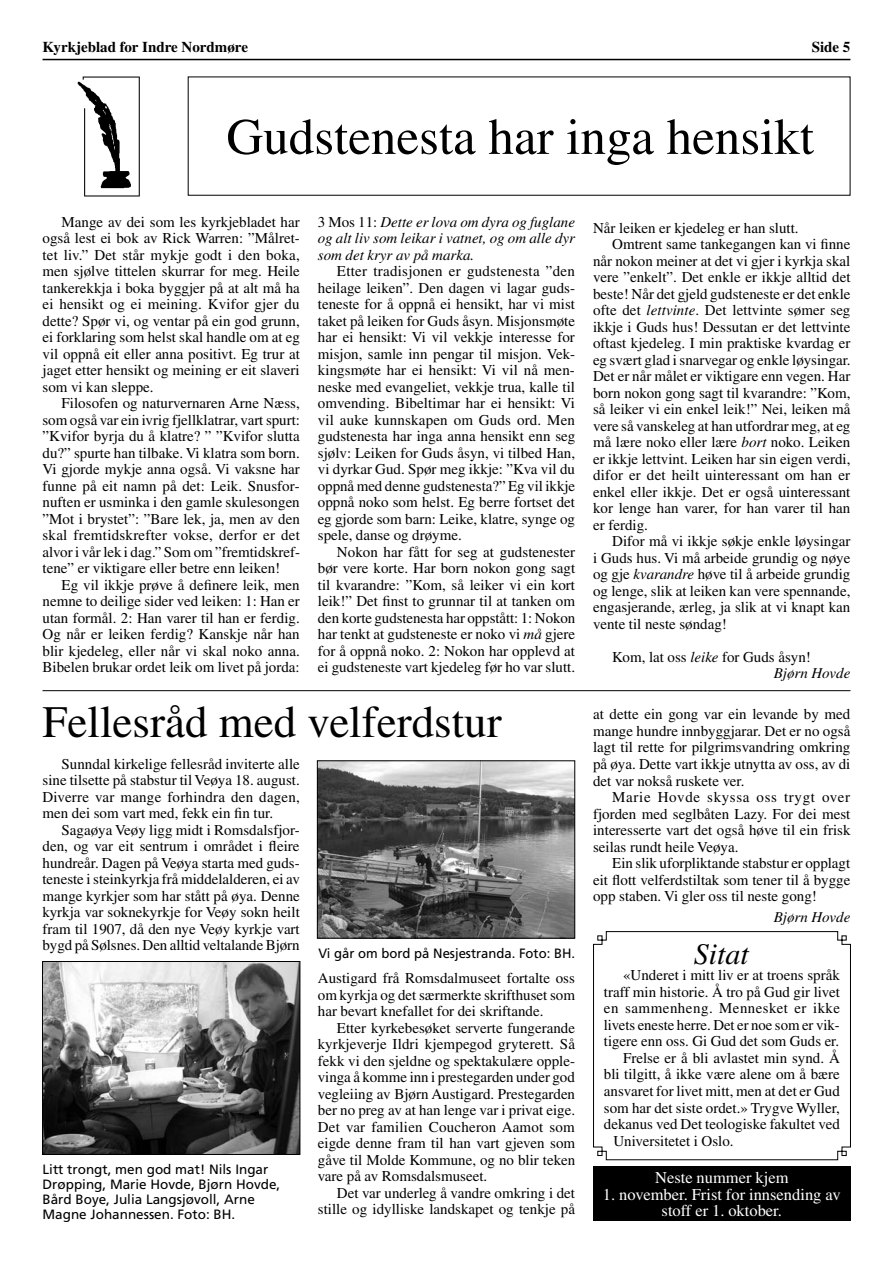
<style>
.page{position:relative;width:893px;height:1263px;background:#fff}
.page>*{position:absolute;margin:0;border:0;box-sizing:border-box;transform-origin:0 0}
.t1{font:51px "Times";color:#000}
.t2{font:45px "Times";color:#000}
.t3{font:italic 30px "Times";color:#000}
.t4{font:16.5px/16.5px "Times";color:#fff;text-align:center}
.t5{font:15px/16.5px "Times";color:#000;text-align:justify}
.t6{font:italic 15px/16.5px "Times";color:#000;text-align:justify}
.t7{font:700 15px "Times";color:#000}
.t8{font:15px "Times";letter-spacing:.03em;color:#000}
.t9{font:13.5px/15px "Frutiger";color:#000}
.s1{font-style:normal}
.s2{font-style:italic}
</style>
<div class="page">
<hr style="left:43px;top:59px;width:807px;height:1px;background:#000">
<div style="left:593px;top:1166px;width:257px;height:54px;background:#000"></div>
<img style="left:319px;top:762px;width:254px;height:174px">
<div style="left:317px;top:760px;width:258px;height:178px;border:1px solid #000"></div>
<img style="left:77px;top:76px;width:63px;height:121px">
<hr style="left:43px;top:690px;width:807px;height:1px;background:#000">
<svg style="left:593px;top:931px;width:258px;height:229px"></svg>
<img style="left:44px;top:963px;width:254px;height:190px">
<div style="left:42px;top:961px;width:258px;height:194px;border:1px solid #000"></div>
<p class="t7" style="left:43px;top:38px;width:207px">Kyrkjeblad for Indre Nordmøre</p>
<p class="t7" style="left:812px;top:38px;width:40px">Side 5</p>
<h1 class="t1" style="left:226px;top:108px;width:589px">Gudstenesta har inga hensikt</h1>
<p class="t5" style="left:43px;top:214px;width:259px;text-indent:19px">Mange av dei som les kyrkjebladet har også lest ei bok av Rick Warren: ”Målret&shy;tet liv.” Det står mykje godt i den boka, men sjølve tittelen skurrar for meg. Heile tankerekkja i boka byggjer på at alt må ha ei hensikt og ei meining. Kvifor gjer du dette? Spør vi, og ventar på ein god grunn, ei forklaring som helst skal handle om at eg vil oppnå eit eller anna positivt. Eg trur at jaget etter hensikt og meining er eit slaveri som vi kan sleppe.</p>
<p class="t5" style="left:43px;top:395px;width:259px;text-indent:19px">Filosofen og naturvernaren Arne Næss, som også var ein ivrig fjellklatrar, vart spurt: ”Kvifor byrja du å klatre? ” ”Kvifor slutta du?” spurte han tilbake. Vi klatra som born.<br>Vi gjorde mykje anna også. Vi vaksne har funne på eit namn på det: Leik. Snusfor&shy;nuften er usminka i den gamle skulesongen ”Mot i brystet”: ”Bare lek, ja, men av den skal fremtidskrefter vokse, derfor er det alvor i vår lek i dag.” Som om ”fremtidskref&shy;tene” er viktigare eller betre enn leiken!</p>
<p class="t5" style="left:43px;top:577px;width:259px;text-indent:19px">Eg vil ikkje prøve å definere leik, men nemne to deilige sider ved leiken: 1: Han er utan formål. 2: Han varer til han er ferdig.<br>Og når er leiken ferdig? Kanskje når han blir kjedeleg, eller når vi skal noko anna.<br>Bibelen brukar ordet leik om livet på jorda:</p>
<p class="t6" style="left:318px;top:214px;width:259px"><span class="s1">3 Mos 11:</span> Dette er lova om dyra og fuglane og alt liv som leikar i vatnet, og om alle dyr som det kryr av på marka.</p>
<p class="t5" style="left:318px;top:263px;width:259px;text-indent:19px">Etter tradisjonen er gudstenesta ”den heilage leiken”. Den dagen vi lagar guds&shy;teneste for å oppnå ei hensikt, har vi mist taket på leiken for Guds åsyn. Misjonsmøte har ei hensikt: Vi vil vekkje interesse for misjon, samle inn pengar til misjon. Vek&shy;kingsmøte har ei hensikt: Vi vil nå men&shy;neske med evangeliet, vekkje trua, kalle til omvending. Bibeltimar har ei hensikt: Vi vil auke kunnskapen om Guds ord. Men gudstenesta har inga anna hensikt enn seg sjølv: Leiken for Guds åsyn, vi tilbed Han, vi dyrkar Gud. Spør meg ikkje: ”Kva vil du oppnå med denne gudstenesta?” Eg vil ikkje oppnå noko som helst. Eg berre fortset det eg gjorde som barn: Leike, klatre, synge og spele, danse og drøyme.</p>
<p class="t5" style="left:318px;top:544px;width:259px;text-indent:19px">Nokon har fått for seg at gudstenester bør vere korte. Har born nokon gong sagt til kvarandre: ”Kom, så leiker vi ein kort leik!” Det finst to grunnar til at tanken om den korte gudstenesta har oppstått: 1: Nokon har tenkt at gudsteneste er noko vi <span class="s2">må</span> gjere for å oppnå noko. 2: Nokon har opplevd at ei gudsteneste vart kjedeleg før ho var slutt.</p>
<h2 class="t2" style="left:43px;top:697px;width:461px">Fellesråd med velferdstur</h2>
<p class="t5" style="left:43px;top:755px;width:259px;text-indent:19px">Sunndal kirkelige fellesråd inviterte alle sine tilsette på stabstur til Veøya 18. august.<br>Diverre var mange forhindra den dagen, men dei som vart med, fekk ein fin tur.</p>
<p class="t5" style="left:43px;top:821px;width:259px;text-indent:19px">Sagaøya Veøy ligg midt i Romsdalsfjor&shy;den, og var eit sentrum i området i fleire hundreår. Dagen på Veøya starta med guds&shy;teneste i steinkyrkja frå middelalderen, ei av mange kyrkjer som har stått på øya. Denne kyrkja var soknekyrkje for Veøy sokn heilt fram til 1907, då den nye Veøy kyrkje vart bygd på Sølsnes. Den alltid veltalande Bjørn</p>
<p class="t5" style="left:318px;top:970px;width:259px">Austigard frå Romsdalmuseet fortalte oss om kyrkja og det særmerkte skrifthuset som har bevart knefallet for dei skriftande.</p>
<p class="t5" style="left:318px;top:1019px;width:259px;text-indent:19px">Etter kyrkebesøket serverte fungerande kyrkjeverje Ildri kjempegod gryterett. Så fekk vi den sjeldne og spektakulære opple&shy;vinga å komme inn i prestegarden under god vegleiing av Bjørn Austigard. Prestegarden ber no preg av at han lenge var i privat eige.<br>Det var familien Coucheron Aamot som eigde denne fram til han vart gjeven som gåve til Molde Kommune, og no blir teken vare på av Romsdalsmuseet.</p>
<p class="t5" style="left:318px;top:1184px;width:259px;text-align:right">Det var underleg å vandre omkring i det stille og idylliske landskapet og tenkje på</p>
<p class="t9" style="left:318px;top:945px;width:258px">Vi går om bord på Nesjestranda. Foto: BH.</p>
<p class="t9" style="left:43px;top:1161px;width:239px">Litt trongt, men god mat! Nils Ingar Drøpping, Marie Hovde, Bjørn Hovde, Bård Boye, Julia Langsjøvoll, Arne Magne Johannessen. Foto: BH.</p>
<p class="t5" style="left:593px;top:219px;width:207px">Når leiken er kjedeleg er han slutt.</p>
<p class="t5" style="left:612px;top:236px;width:240px">Omtrent same tankegangen kan vi finne</p>
<p class="t5" style="left:593px;top:252px;width:259px">når nokon meiner at det vi gjer i kyrkja skal</p>
<p class="t5" style="left:593px;top:269px;width:259px">vere ”enkelt”. Det enkle er ikkje alltid det</p>
<p class="t5" style="left:593px;top:285px;width:259px">beste! Når det gjeld gudsteneste er det enkle</p>
<p class="t5" style="left:593px;top:302px;width:259px">ofte det <span class="s2">lettvinte</span>. Det lettvinte sømer seg</p>
<p class="t5" style="left:593px;top:318px;width:259px">ikkje i Guds hus! Dessutan er det lettvinte</p>
<p class="t5" style="left:593px;top:335px;width:259px">oftast kjedeleg. I min praktiske kvardag er</p>
<p class="t5" style="left:593px;top:351px;width:259px">eg svært glad i snarvegar og enkle løysingar.</p>
<p class="t5" style="left:593px;top:368px;width:259px">Det er når målet er viktigare enn vegen. Har</p>
<p class="t5" style="left:593px;top:384px;width:259px">born nokon gong sagt til kvarandre: ”Kom,</p>
<p class="t5" style="left:593px;top:401px;width:259px">så leiker vi ein enkel leik!” Nei, leiken må</p>
<p class="t5" style="left:593px;top:417px;width:259px">vere så vanskeleg at han utfordrar meg, at eg</p>
<p class="t5" style="left:593px;top:434px;width:259px">må lære noko eller lære <span class="s2">bort</span> noko. Leiken</p>
<p class="t5" style="left:593px;top:450px;width:259px">er ikkje lettvint. Leiken har sin eigen verdi,</p>
<p class="t5" style="left:593px;top:467px;width:259px">difor er det heilt uinteressant om han er</p>
<p class="t5" style="left:593px;top:483px;width:259px">enkel eller ikkje. Det er også uinteressant</p>
<p class="t5" style="left:593px;top:500px;width:259px">kor lenge han varer, for han varer til han</p>
<p class="t5" style="left:593px;top:516px;width:56px">er ferdig.</p>
<p class="t5" style="left:612px;top:533px;width:240px">Difor må vi ikkje søkje enkle løysingar</p>
<p class="t5" style="left:593px;top:549px;width:259px">i Guds hus. Vi må arbeide grundig og nøye</p>
<p class="t5" style="left:593px;top:566px;width:259px">og gje <span class="s2">kvarandre</span> høve til å arbeide grundig</p>
<p class="t5" style="left:593px;top:582px;width:259px">og lenge, slik at leiken kan vere spennande,</p>
<p class="t5" style="left:593px;top:599px;width:259px">engasjerande, ærleg, ja slik at vi knapt kan</p>
<p class="t5" style="left:593px;top:615px;width:135px">vente til neste søndag!</p>
<p class="t5" style="left:774px;top:648px;width:78px;text-indent:-161px">Kom, lat oss <span class="s2">leike</span> for Guds åsyn!<br><span class="s2">Bjørn Hovde</span></p>
<p class="t5" style="left:593px;top:706px;width:259px">at dette ein gong var ein levande by med mange hundre innbyggjarar. Det er no også lagt til rette for pilgrimsvandring omkring på øya. Dette vart ikkje utnytta av oss, av di det var nokså ruskete ver.</p>
<p class="t5" style="left:593px;top:789px;width:259px;text-indent:19px">Marie Hovde skyssa oss trygt over fjorden med seglbåten Lazy. For dei mest interesserte vart det også høve til ein frisk seilas rundt heile Veøya.</p>
<p class="t5" style="left:593px;top:855px;width:259px;text-indent:19px">Ein slik uforpliktande stabstur er opplagt eit flott velferdstiltak som tener til å bygge opp staben. Vi gler oss til neste gong!</p>
<p class="t6" style="left:774px;top:909px;width:78px">Bjørn Hovde</p>
<h3 class="t3" style="left:694px;top:937px;width:57px">Sitat</h3>
<p class="t5" style="left:623px;top:967px;width:218px">«Underet i mitt liv er at troens språk</p>
<p class="t5" style="left:604px;top:984px;width:237px">traff min historie. Å tro på Gud gir livet</p>
<p class="t8" style="left:604px;top:1000px;width:238px">en sammenheng. Mennesket er ikke</p>
<p class="t5" style="left:604px;top:1017px;width:237px">livets eneste herre. Det er noe som er vik-</p>
<p class="t5" style="left:604px;top:1033px;width:237px">tigere enn oss. Gi Gud det som Guds er.</p>
<p class="t5" style="left:623px;top:1050px;width:218px">Frelse er å bli avlastet min synd. Å</p>
<p class="t5" style="left:604px;top:1066px;width:238px">bli tilgitt, å ikke være alene om å bære</p>
<p class="t5" style="left:604px;top:1083px;width:238px">ansvaret for livet mitt, men at det er Gud</p>
<p class="t5" style="left:604px;top:1099px;width:237px">som har det siste ordet.» Trygve Wyller,</p>
<p class="t5" style="left:604px;top:1116px;width:237px">dekanus ved Det teologiske fakultet ved</p>
<p class="t5" style="left:613px;top:1132px;width:122px">Universitetet i Oslo.</p>
<p class="t4" style="left:655px;top:1169px;width:135px">Neste nummer kjem</p>
<p class="t4" style="left:603px;top:1186px;width:239px">1. november. Frist for innsending av stoff er 1. oktober.</p>
</div>
